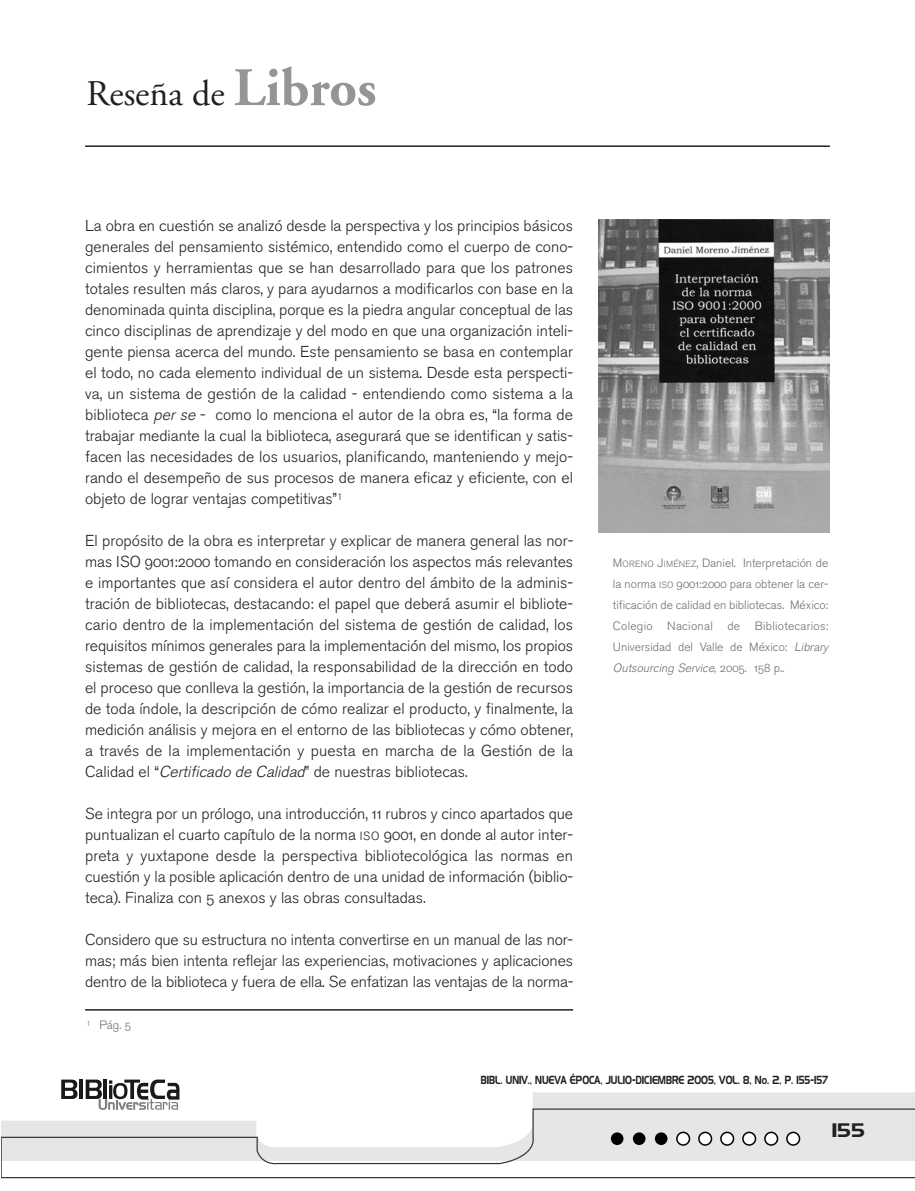
<style>
.page{position:relative;width:915px;height:1191px;background:#fff}
.page>*{position:absolute;margin:0;border:0;box-sizing:border-box;transform-origin:0 0}
.t1{font:36px "Adobe Garamond";color:#231f20}
.t2{font:19.5px "Denmark";color:#231f20}
.t3{font:15.75px/21px "Akzidenz Grotesk BE Light Os F";color:#231f20;text-align:justify}
.t4{font:12px/21px "Akzidenz Grotesk BE Light Os F";color:#6d6e70}
.t5{font:11.7px "Denmark";color:#231f20;scale:.7 1}
.s1{font-family:"Adobe Garamond Bold Os F";font-size:54px;color:#939598}
.s2{font-style:italic}
.s3{font-size:11.85px}
.s4{font-size:9px}
</style>
<div class="page">
<svg style="left:77px;top:1092px;width:837px;height:15px"></svg>
<svg style="left:61px;top:1079px;width:16px;height:20px"></svg>
<hr style="left:79px;top:1079px;width:4px;height:20px;background:#1a1a1a">
<svg style="left:86px;top:1079px;width:93px;height:28px"></svg>
<svg style="left:1px;top:1107px;width:913px;height:71px"></svg>
<hr style="left:85px;top:145px;width:744px;height:2px;background:#231f20">
<hr style="left:85px;top:1009px;width:488px;height:1px;background:#231f20">
<img style="left:598px;top:220px;width:231px;height:313px">
<h1 class="t1" style="left:87px;top:79px;width:291px">Reseña de <span class="s1">Libros</span></h1>
<p class="t3" style="left:85px;top:217px;width:489px">La obra en cuestión se analizó desde la perspectiva y los principios básicos generales del pensamiento sistémico, entendido como el cuerpo de cono&shy;cimientos y herramientas que se han desarrollado para que los patrones totales resulten más claros, y para ayudarnos a modificarlos con base en la denominada quinta disciplina, porque es la piedra angular conceptual de las cinco disciplinas de aprendizaje y del modo en que una organización inteli&shy;gente piensa acerca del mundo. Este pensamiento se basa en contemplar el todo, no cada elemento individual de un sistema. Desde esta perspecti&shy;va, un sistema de gestión de la calidad - entendiendo como sistema a la biblioteca <span class="s2">per se</span>- como lo menciona el autor de la obra es, “la forma de trabajar mediante la cual la biblioteca, asegurará que se identifican y satis&shy;facen las necesidades de los usuarios, planificando, manteniendo y mejo&shy;rando el desempeño de sus procesos de manera eficaz y eficiente, con el objeto de lograr ventajas competitivas”<sup>1</sup></p>
<p class="t3" style="left:85px;top:532px;width:489px">El propósito de la obra es interpretar y explicar de manera general las nor&shy;mas ISO 9001:2000 tomando en consideración los aspectos más relevantes e importantes que así considera el autor dentro del ámbito de la adminis&shy;tración de bibliotecas, destacando: el papel que deberá asumir el bibliote&shy;cario dentro de la implementación del sistema de gestión de calidad, los requisitos mínimos generales para la implementación del mismo, los propios sistemas de gestión de calidad, la responsabilidad de la dirección en todo el proceso que conlleva la gestión, la importancia de la gestión de recursos de toda índole, la descripción de cómo realizar el producto, y finalmente, la medición análisis y mejora en el entorno de las bibliotecas y cómo obtener, a través de la implementación y puesta en marcha de la Gestión de la Calidad el “<span class="s2">Certificado de Calidad</span>” de nuestras bibliotecas.</p>
<p class="t3" style="left:85px;top:805px;width:489px">Se integra por un prólogo, una introducción, 11 rubros y cinco apartados que puntualizan el cuarto capítulo de la norma <span class="s3">ISO</span> 9001, en donde al autor inter&shy;preta y yuxtapone desde la perspectiva bibliotecológica las normas en cuestión y la posible aplicación dentro de una unidad de información (biblio&shy;teca). Finaliza con 5 anexos y las obras consultadas.</p>
<p class="t3" style="left:85px;top:931px;width:489px">Considero que su estructura no intenta convertirse en un manual de las nor&shy;mas; más bien intenta reflejar las experiencias, motivaciones y aplicaciones dentro de la biblioteca y fuera de ella. Se enfatizan las ventajas de la norma-</p>
<p class="t4" style="left:87px;top:1016px;width:46px"><sup>1</sup> Pág. 5</p>
<p class="t4" style="left:612px;top:554px;width:219px">M<span class="s4">ORENO</span> J<span class="s4">IMÉNEZ</span>, Daniel. Interpretación de la norma <span class="s4">ISO</span> 9001:2000 para obtener la cer&shy;tificación de calidad en bibliotecas. México:<br>Colegio Nacional de Bibliotecarios:<br>Universidad del Valle de México: <span class="s2">Library Outsourcing Service,</span> 2 0 0 5 . 1 5 8 p . .</p>
<p class="t5" style="left:480px;top:1076px;width:498px">BIBL. UNIV., NUEVA ÉPOCA, JULIO-DICIEMBRE 2005, VOL. 8, No. 2, P. 155-157</p>
<p class="t2" style="left:831px;top:1123px;width:35px">155</p>
</div>
